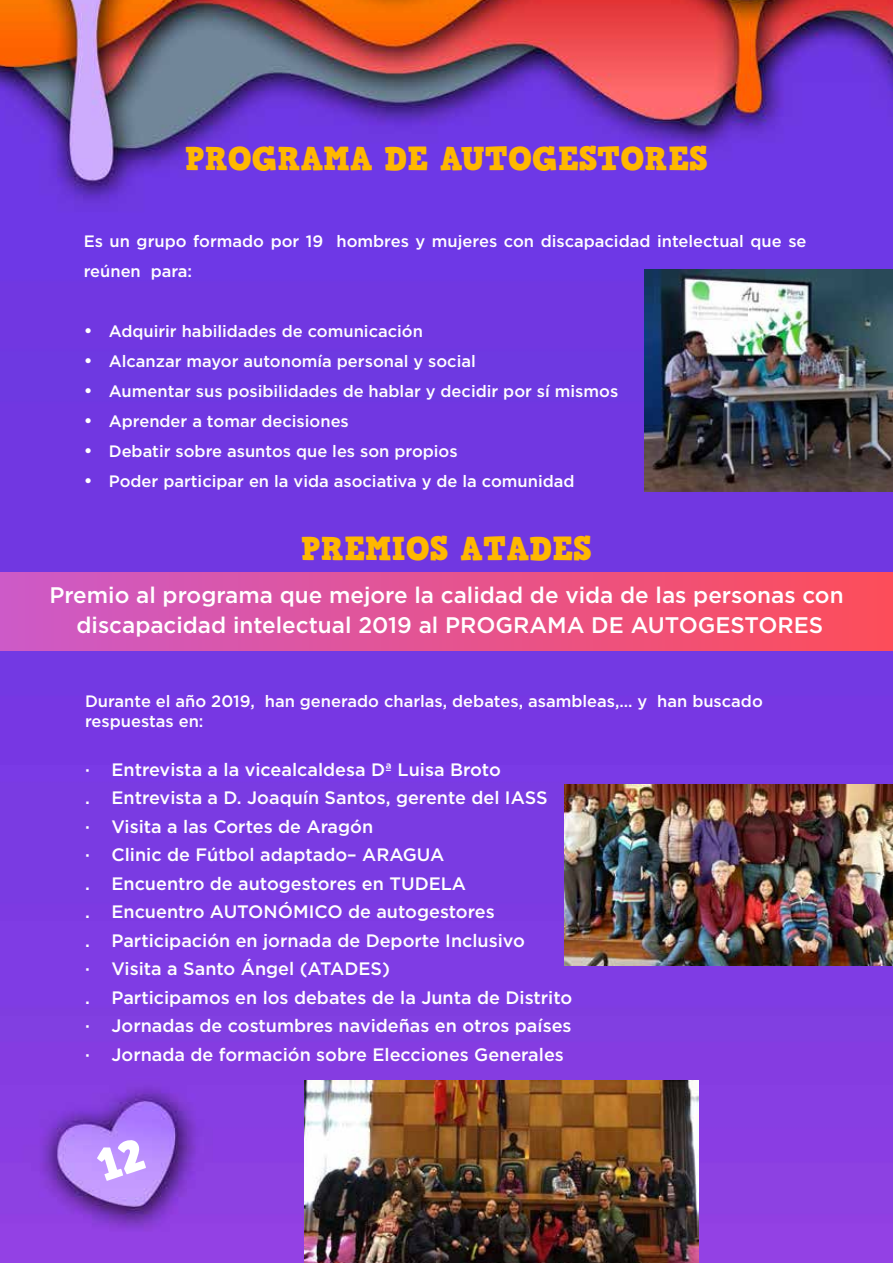
<style>
.page{position:relative;width:893px;height:1263px;background:#fff}
.page>*{position:absolute;margin:0;border:0;box-sizing:border-box;transform-origin:0 0}
.t1{font:33px "HVD Comic Serif Pro";color:#ffb800}
.t2{font:500 22.5px/30px "Gotham";color:#fff;text-align:center}
.t3{font:500 18px/28.5px "Gotham";color:#fff}
.t4{font:500 16.5px/30px "Gotham";color:#fff}
.s1{font-size:18px}
</style>
<div class="page">
<img style="left:0;top:0;width:893px;height:1263px">
<img style="left:644px;top:270px;width:249px;height:221px">
<div style="left:0;top:572px;width:893px;height:79px;background:linear-gradient(to right,#cd5ac8,#fd4d59)"></div>
<img style="left:305px;top:1080px;width:393px;height:183px">
<img style="left:564px;top:784px;width:329px;height:181px">
<svg style="left:94px;top:1137px;width:52px;height:45px;background:#bd91fe"></svg>
<h1 class="t1" style="left:185px;top:133px;width:524px">PROGRAMA DE AUTOGESTORES</h1>
<p class="t4" style="left:84px;top:226px;width:724px">Es un grupo formado por 19 hombres y mujeres con discapacidad intelectual que se reúnen para:</p>
<p class="t4" style="left:84px;top:316px;width:341px"><span class="s1">•</span> Adquirir habilidades de comunicación</p>
<p class="t4" style="left:84px;top:346px;width:394px"><span class="s1">•</span> Alcanzar mayor autonomía personal y social</p>
<p class="t4" style="left:84px;top:376px;width:536px"><span class="s1">•</span> Aumentar sus posibilidades de hablar y decidir por sí mismos</p>
<p class="t4" style="left:84px;top:406px;width:267px"><span class="s1">•</span> Aprender a tomar decisiones</p>
<p class="t4" style="left:84px;top:436px;width:375px"><span class="s1">•</span> Debatir sobre asuntos que les son propios</p>
<p class="t4" style="left:84px;top:466px;width:492px"><span class="s1">•</span> Poder participar en la vida asociativa y de la comunidad</p>
<h1 class="t1" style="left:301px;top:523px;width:292px">PREMIOS ATADES</h1>
<p class="t2" style="left:49px;top:580px;width:796px">Premio al programa que mejore la calidad de vida de las personas con discapacidad intelectual 2019 al PROGRAMA DE AUTOGESTORES</p>
<p class="t4" style="left:85px;top:691px;width:679px;line-height:19.8px">Durante el año 2019, han generado charlas, debates, asambleas,… y han buscado respuestas en:</p>
<p class="t3" style="left:85px;top:755px;width:489px">· Entrevista a la vicealcaldesa Dª Luisa Broto<br>. Entrevista a D. Joaquín Santos, gerente del IASS<br>· Visita a las Cortes de Aragón<br>· Clinic de Fútbol adaptado– ARAGUA<br>. Encuentro de autogestores en TUDELA<br>. Encuentro AUTONÓMICO de autogestores<br>. Participación en jornada de Deporte Inclusivo<br>· Visita a Santo Ángel (ATADES)<br>. Participamos en los debates de la Junta de Distrito · Jornadas de costumbres navideñas en otros países · Jornada de formación sobre Elecciones Generales</p>
</div>
